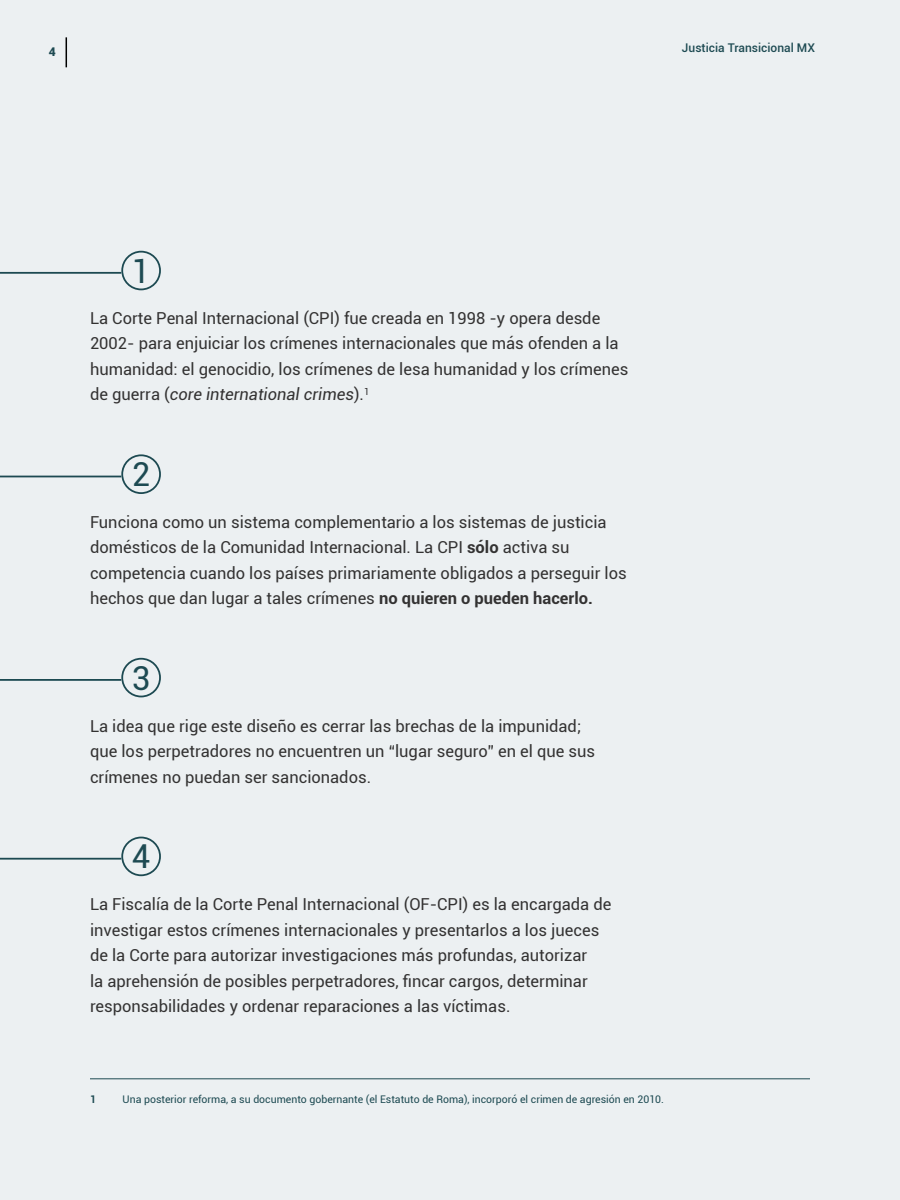
<style>
.page{position:relative;width:900px;height:1200px;background:#ecf0f2}
.page>*{position:absolute;margin:0;border:0;box-sizing:border-box;transform-origin:0 0}
.t1{font:33px "Roboto";color:#1d4a52}
.t2{font:16.5px/25.5px "Roboto";color:#333232}
.t3{font:500 12px "Roboto";color:#1d4a52}
.t4{font:900 12px "Roboto";color:#1d4a52}
.t5{font:10.5px "Roboto";color:#1d4a52}
.t6{font:700 10.5px "Roboto";color:#1d4a52}
.s1{font-style:italic}
.s2{font-weight:700}
</style>
<div class="page">
<hr style="left:66px;top:37px;width:1px;height:30px;background:#000">
<hr style="left:90px;top:1078px;width:720px;height:1px;background:#1d4a52">
<div style="left:121px;top:251px;width:40px;height:39px;border:2px solid #1d4a52;border-radius:50%"></div>
<hr style="left:0;top:272px;width:121px;height:2px;background:#1d4a52">
<div style="left:121px;top:454px;width:40px;height:40px;border:2px solid #1d4a52;border-radius:50%"></div>
<hr style="left:0;top:476px;width:121px;height:1px;background:#1d4a52">
<div style="left:121px;top:658px;width:40px;height:39px;border:2px solid #1d4a52;border-radius:50%"></div>
<hr style="left:0;top:679px;width:121px;height:2px;background:#1d4a52">
<div style="left:121px;top:837px;width:40px;height:39px;border:2px solid #1d4a52;border-radius:50%"></div>
<hr style="left:0;top:858px;width:121px;height:2px;background:#1d4a52">
<p class="t4" style="left:49px;top:43px;width:8px">4</p>
<p class="t3" style="left:682px;top:40px;width:135px">Justicia Transicional MX</p>
<h1 class="t1" style="left:132px;top:248px;width:20px">1</h1>
<p class="t2" style="left:90px;top:305px;width:540px">La Corte Penal Internacional (CPI) fue creada en 1998 -y opera desde 2002- para enjuiciar los crímenes internacionales que más ofenden a la humanidad: el genocidio, los crímenes de lesa humanidad y los crímenes de guerra (<span class="s1">core international crimes</span>).<sup>1</sup></p>
<h1 class="t1" style="left:132px;top:451px;width:20px">2</h1>
<p class="t2" style="left:90px;top:509px;width:538px">Funciona como un sistema complementario a los sistemas de justicia domésticos de la Comunidad Internacional. La CPI <span class="s2">sólo</span> activa su competencia cuando los países primariamente obligados a perseguir los hechos que dan lugar a tales crímenes <span class="s2">no quieren o pueden hacerlo.</span></p>
<h1 class="t1" style="left:132px;top:655px;width:20px">3</h1>
<p class="t2" style="left:90px;top:713px;width:507px">La idea que rige este diseño es cerrar las brechas de la impunidad; que los perpetradores no encuentren un “lugar seguro” en el que sus crímenes no puedan ser sancionados.</p>
<h1 class="t1" style="left:132px;top:834px;width:20px">4</h1>
<p class="t2" style="left:90px;top:891px;width:523px">La Fiscalía de la Corte Penal Internacional (OF-CPI) es la encargada de investigar estos crímenes internacionales y presentarlos a los jueces de la Corte para autorizar investigaciones más profundas, autorizar<br>la aprehensión de posibles perpetradores, fincar cargos, determinar responsabilidades y ordenar reparaciones a las víctimas.</p>
<p class="t6" style="left:90px;top:1091px;width:8px">1</p>
<p class="t5" style="left:123px;top:1091px;width:543px">Una posterior reforma, a su documento gobernante (el Estatuto de Roma), incorporó el crimen de agresión en 2010.</p>
</div>
